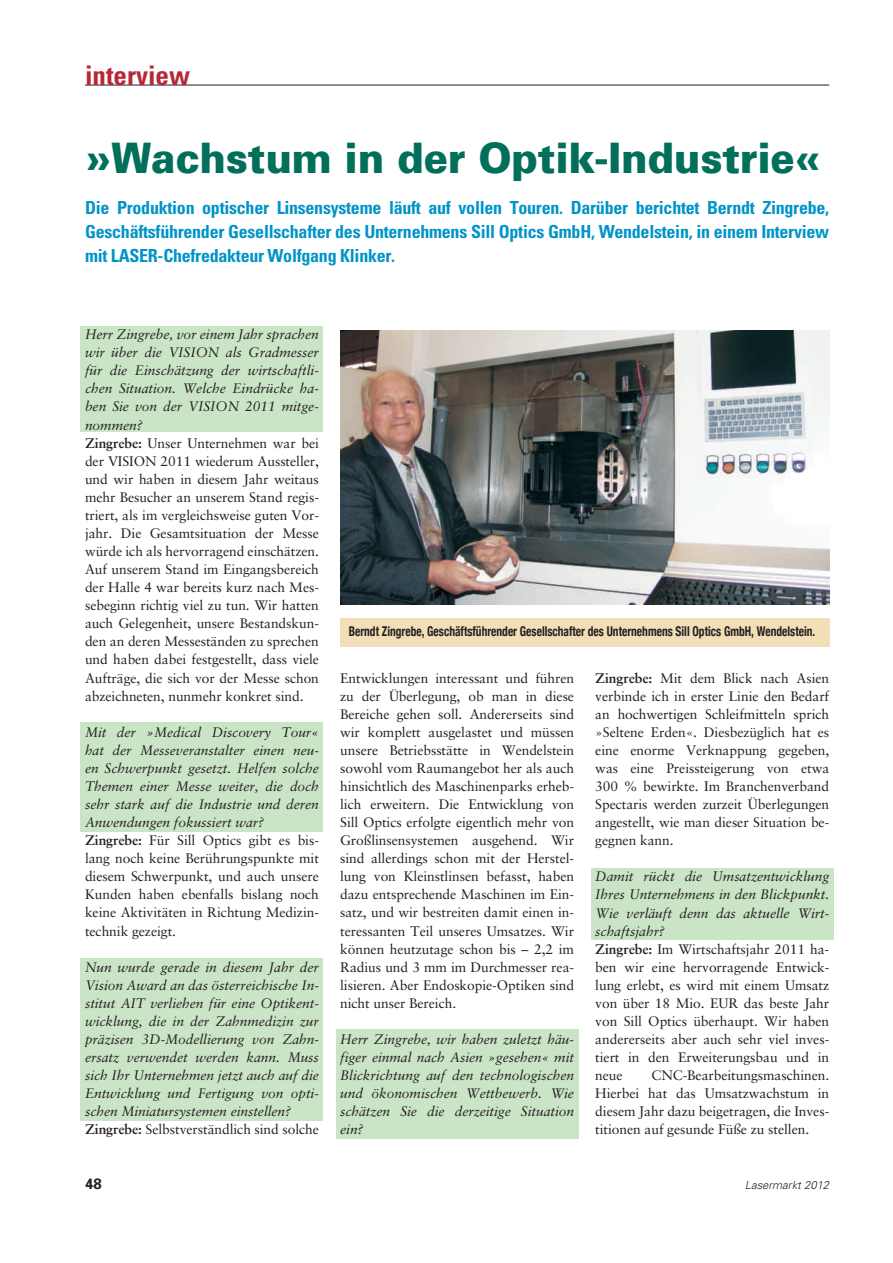
<style>
.page{position:relative;width:893px;height:1263px;background:#fff}
.page>*{position:absolute;margin:0;border:0;box-sizing:border-box;transform-origin:0 0}
.t1{font:900 42px "Univers";letter-spacing:-.005em;color:#016f5a;scale:.95 1}
.t2{font:700 condensed 27px "Univers";color:#b72837}
.t3{font:700 condensed 18px/24px "Univers";letter-spacing:-.015em;color:#0094c8;text-align:justify}
.t4{font:700 15px "Univers";color:#231f20}
.t5{font:13.8px/18px "Sabon";letter-spacing:-.005em;color:#231f20;text-align:justify}
.t6{font:italic 13.8px/18px "Sabon";letter-spacing:-.005em;color:#231f20}
.t7{font:700 condensed 13.5px "Helvetica Neue";color:#231f20;scale:.85 1}
.t8{font:italic 300 11.25px "Univers";color:#231f20}
.s1{font-style:italic}
.s2{font-weight:700}
.s3{font-weight:700;font-style:normal}
.s4{font-style:normal}
</style>
<div class="page">
<div style="left:81px;top:326px;width:242px;height:106px;background:#cae5c6"></div>
<div style="left:81px;top:722px;width:242px;height:109px;background:#cae5c6"></div>
<div style="left:81px;top:958px;width:242px;height:162px;background:#cae5c6"></div>
<div style="left:336px;top:1030px;width:242px;height:109px;background:#cae5c6"></div>
<div style="left:591px;top:868px;width:242px;height:72px;background:#cae5c6"></div>
<hr style="left:85px;top:85px;width:744px;height:1px;background:#231f20">
<div style="left:340px;top:331px;width:489px;height:279px;background:linear-gradient(to right,#fff,#fff)"></div>
<img style="left:340px;top:331px;width:489px;height:273px">
<div style="left:340px;top:618px;width:489px;height:28px;background:#f3dfb7"></div>
<h2 class="t2" style="left:85px;top:66px;width:107px">interview</h2>
<h1 class="t1" style="left:85px;top:143px;width:776px">»Wachstum in der Optik-Industrie«</h1>
<p class="t3" style="left:85px;top:198px;width:746px">Die Produktion optischer Linsensysteme läuft auf vollen Touren. Darüber berichtet Berndt Zingrebe, Geschäftsführender Gesellschafter des Unternehmens Sill Optics GmbH, Wendelstein, in einem Interview mit LASER-Chefredakteur Wolfgang Klinker.</p>
<p class="t5" style="left:85px;top:326px;width:235px;text-align:left"><span class="s1">Herr Zingrebe, vor einem Jahr sprachen wir über die VISION als Gradmesser für die Einschätzung der wirtschaftli&shy;chen Situation. Welche Eindrücke ha&shy;ben Sie von der VISION 2011 mitge&shy;nommen?<br></span><span class="s2">Zingrebe:</span> Unser Unternehmen war bei der VISION 2011 wiederum Aussteller, und wir haben in diesem Jahr weitaus mehr Besucher an unserem Stand regis&shy;triert, als im vergleichsweise guten Vor&shy;jahr. Die Gesamtsituation der Messe würde ich als hervorragend einschätzen.<br>Auf unserem Stand im Eingangsbereich der Halle 4 war bereits kurz nach Mes&shy;sebeginn richtig viel zu tun. Wir hatten auch Gelegenheit, unsere Bestandskun&shy;den an deren Messeständen zu sprechen und haben dabei festgestellt, dass viele Aufträge, die sich vor der Messe schon abzeichneten, nunmehr konkret sind.</p>
<p class="t6" style="left:85px;top:724px;width:235px">Mit der »Medical Discovery Tour« hat der Messeveranstalter einen neu&shy;en Schwerpunkt gesetzt. Helfen solche Themen einer Messe weiter, die doch sehr stark auf die Industrie und deren Anwendungen fokussiert war?<br><span class="s3">Zingrebe:</span> <span class="s4">Für Sill Optics gibt es bis&shy;lang noch keine Berührungspunkte mit diesem Schwerpunkt, und auch unsere Kunden haben ebenfalls bislang noch keine Aktivitäten in Richtung Medizin&shy;technik gezeigt.</span></p>
<p class="t6" style="left:85px;top:959px;width:235px">Nun wurde gerade in diesem Jahr der Vision Award an das österreichische In&shy;stitut AIT verliehen für eine Optikent&shy;wicklung, die in der Zahnmedizin zur präzisen 3D-Modellierung von Zahn&shy;ersatz verwendet werden kann. Muss sich Ihr Unternehmen jetzt auch auf die Entwicklung und Fertigung von opti&shy;schen Miniatursystemen einstellen?<br><span class="s3">Zingrebe:</span> <span class="s4">Selbstverständlich sind solche</span></p>
<p class="t7" style="left:349px;top:623px;width:550px">Berndt Zingrebe, Geschäftsführender Gesellschafter des Unternehmens Sill Optics GmbH, Wendelstein.</p>
<p class="t5" style="left:340px;top:670px;width:235px">Entwicklungen interessant und führen zu der Überlegung, ob man in diese Bereiche gehen soll. Andererseits sind wir komplett ausgelastet und müssen unsere Betriebsstätte in Wendelstein sowohl vom Raumangebot her als auch hinsichtlich des Maschinenparks erheb&shy;lich erweitern. Die Entwicklung von Sill Optics erfolgte eigentlich mehr von Großlinsensystemen ausgehend. Wir sind allerdings schon mit der Herstel&shy;lung von Kleinstlinsen befasst, haben dazu entsprechende Maschinen im Ein&shy;satz, und wir bestreiten damit einen in&shy;teressanten Teil unseres Umsatzes. Wir können heutzutage schon bis – 2,2 im Radius und 3 mm im Durchmesser rea&shy;lisieren. Aber Endoskopie-Optiken sind nicht unser Bereich.</p>
<p class="t6" style="left:340px;top:1031px;width:235px;text-align:justify">Herr Zingrebe, wir haben zuletzt häu&shy;figer einmal nach Asien »gesehen« mit Blickrichtung auf den technologischen und ökonomischen Wettbewerb. Wie schätzen Sie die derzeitige Situation ein?</p>
<p class="t5" style="left:595px;top:670px;width:235px"><span class="s2">Zingrebe:</span> Mit dem Blick nach Asien verbinde ich in erster Linie den Bedarf an hochwertigen Schleifmitteln sprich »Seltene Erden«. Diesbezüglich hat es eine enorme Verknappung gegeben, was eine Preissteigerung von etwa 300 % bewirkte. Im Branchenverband Spectaris werden zurzeit Überlegungen angestellt, wie man dieser Situation be&shy;gegnen kann.</p>
<p class="t5" style="left:595px;top:869px;width:235px;text-align:left"><span class="s1">Damit rückt die Umsatzentwicklung<br>Ihres Unternehmens in den Blickpunkt.<br>Wie verläuft denn das aktuelle Wirt&shy;schaftsjahr?<br></span><span class="s2">Zingrebe:</span> Im Wirtschaftsjahr 2011 ha&shy;ben wir eine hervorragende Entwick&shy;lung erlebt, es wird mit einem Umsatz von über 18 Mio. EUR das beste Jahr von Sill Optics überhaupt. Wir haben andererseits aber auch sehr viel inves&shy;tiert in den Erweiterungsbau und in neue</p>
<p class="t5" style="left:595px;top:1067px;width:235px;text-indent:56px">CNC-Bearbeitungsmaschinen.<br>Hierbei hat das Umsatzwachstum in diesem Jahr dazu beigetragen, die Inves&shy;titionen auf gesunde Füße zu stellen.</p>
<p class="t4" style="left:85px;top:1178px;width:18px">48</p>
<p class="t8" style="left:745px;top:1180px;width:86px">Lasermarkt 2012</p>
</div>
